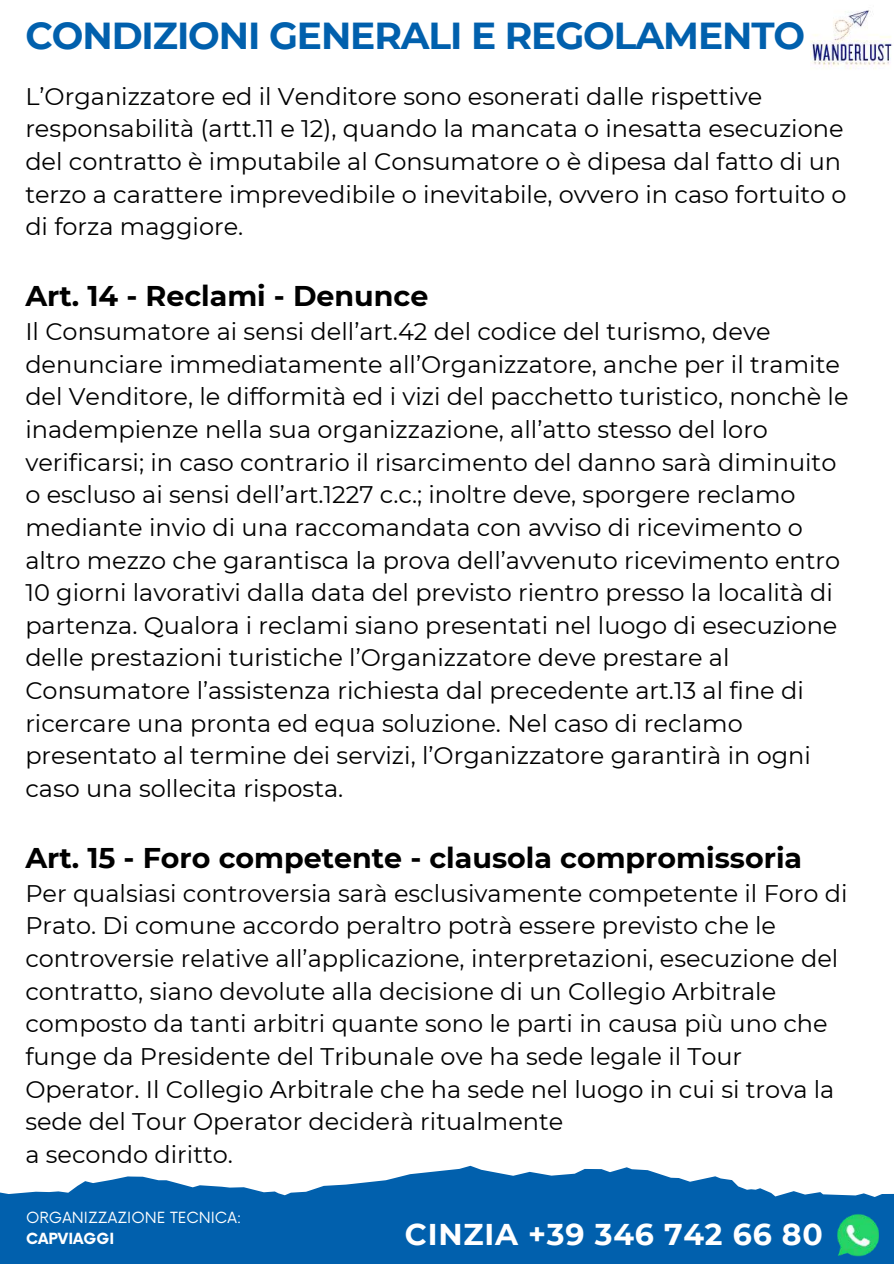
<style>
.page{position:relative;width:894px;height:1264px;background:#fff}
.page>*{position:absolute;margin:0;border:0;box-sizing:border-box;transform-origin:0 0}
.t1{font:700 37.5px "Montserrat";letter-spacing:-.03em;color:#0160ad}
.t2{font:700 30px "Montserrat";letter-spacing:.025em;color:#fff}
.t3{font:700 28.5px "Montserrat";color:#000}
.t4{font:24px/32.7px "Montserrat";color:#000}
.t5{font:15px "Now";color:#fff}
.t6{font:700 15px "Now";color:#fff}
</style>
<div class="page">
<svg style="left:0;top:1165px;width:893px;height:98px;fill:#0160ad"></svg>
<img style="left:837px;top:1213px;width:41px;height:42px">
<img style="left:810px;top:10px;width:82px;height:60px">
<h1 class="t1" style="left:25px;top:12px;width:781px">CONDIZIONI GENERALI E REGOLAMENTO</h1>
<p class="t4" style="left:25px;top:80px;width:822px">L’Organizzatore ed il Venditore sono esonerati dalle rispettive responsabilità (artt.11 e 12), quando la mancata o inesatta esecuzione del contratto è imputabile al Consumatore o è dipesa dal fatto di un terzo a carattere imprevedibile o inevitabile, ovvero in caso fortuito o di forza maggiore.</p>
<p class="t3" style="left:25px;top:279px;width:404px">Art. 14 - Reclami - Denunce</p>
<p class="t4" style="left:25px;top:315px;width:824px">Il Consumatore ai sensi dell’art.42 del codice del turismo, deve denunciare immediatamente all’Organizzatore, anche per il tramite del Venditore, le difformità ed i vizi del pacchetto turistico, nonchè le inadempienze nella sua organizzazione, all’atto stesso del loro verificarsi; in caso contrario il risarcimento del danno sarà diminuito o escluso ai sensi dell’art.1227 c.c.; inoltre deve, sporgere reclamo mediante invio di una raccomandata con avviso di ricevimento o altro mezzo che garantisca la prova dell’avvenuto ricevimento entro 10 giorni lavorativi dalla data del previsto rientro presso la località di partenza. Qualora i reclami siano presentati nel luogo di esecuzione delle prestazioni turistiche l’Organizzatore deve prestare al Consumatore l’assistenza richiesta dal precedente art.13 al fine di ricercare una pronta ed equa soluzione. Nel caso di reclamo presentato al termine dei servizi, l’Organizzatore garantirà in ogni caso una sollecita risposta.</p>
<p class="t3" style="left:25px;top:840px;width:778px">Art. 15 - Foro competente - clausola compromissoria</p>
<p class="t4" style="left:25px;top:876px;width:823px">Per qualsiasi controversia sarà esclusivamente competente il Foro di Prato. Di comune accordo peraltro potrà essere previsto che le controversie relative all’applicazione, interpretazioni, esecuzione del contratto, siano devolute alla decisione di un Collegio Arbitrale composto da tanti arbitri quante sono le parti in causa più uno che funge da Presidente del Tribunale ove ha sede legale il Tour Operator. Il Collegio Arbitrale che ha sede nel luogo in cui si trova la sede del Tour Operator deciderà ritualmente<br>a secondo diritto.</p>
<p class="t5" style="left:26px;top:1209px;width:217px">ORGANIZZAZIONE TECNICA:</p>
<p class="t6" style="left:26px;top:1229px;width:90px">CAPVIAGGI</p>
<p class="t2" style="left:405px;top:1215px;width:419px">CINZIA +39 346 742 66 80</p>
</div>
